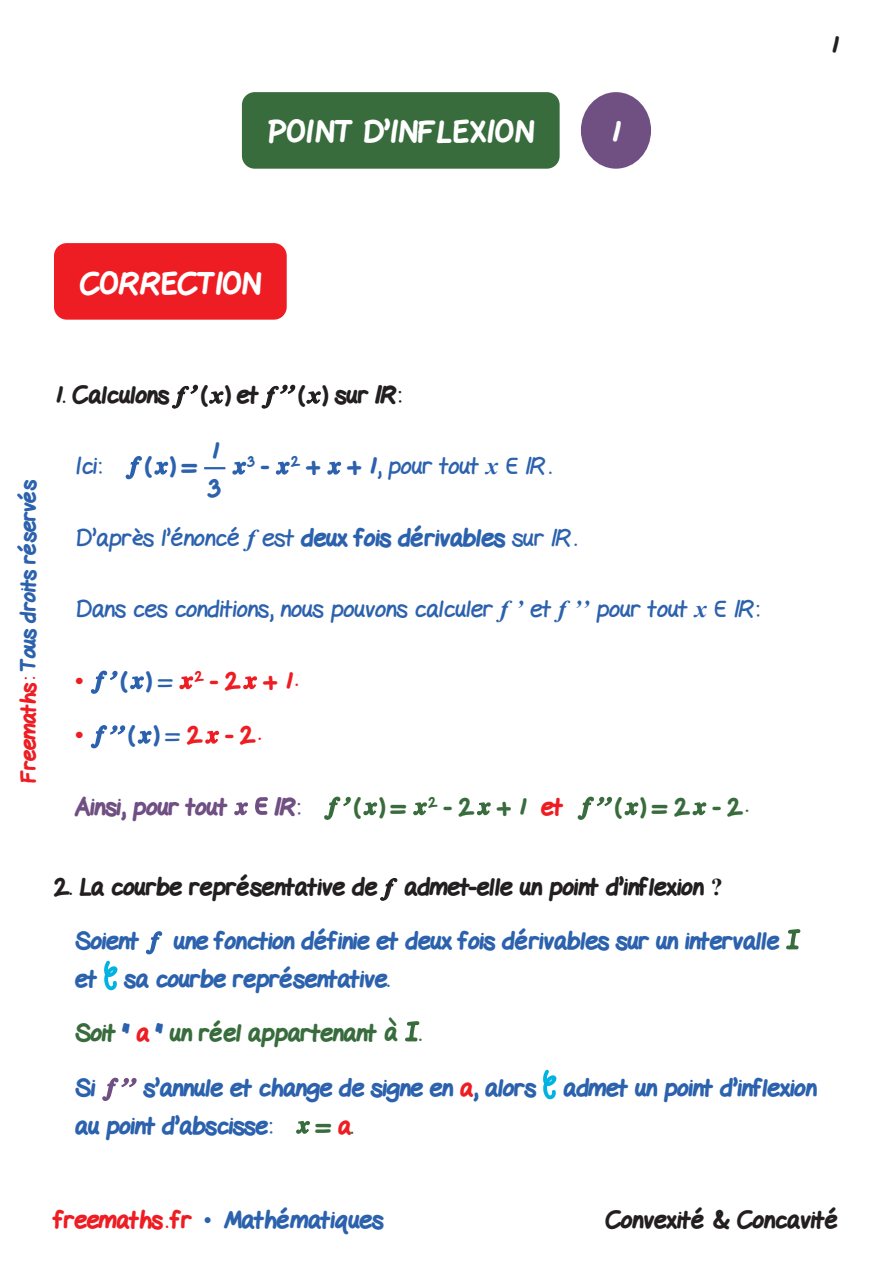
<style>
.page{position:relative;width:893px;height:1263px;background:#fff}
.page>*{position:absolute;margin:0;border:0;box-sizing:border-box;transform-origin:0 0}
.t1{font:800 30px "Gel Pen";letter-spacing:.02em;color:#fff}
.t2{font:800 30px "Gel Pen";color:#fff}
.Texte{font:800 24px/37.5px "Gel Pen";letter-spacing:-.005em;color:#2c62ad}
.Texte-2{font:24px "Gel Pen";color:#2c62ad}
.Texte-Ennonce{font:800 24px "Gel Pen";color:#231f20}
.Texte-3{font:800 24px "Gel Pen";letter-spacing:-.005em;color:#386c3d}
.Texte-corr{font:800 24px "Gel Pen";color:#ee1d23}
.Texte-4{font:800 24px "Gel Pen";letter-spacing:-.005em;color:#704f83}
.Texte-corr-2{font:800 24px "Gel Pen";color:#2c62ad}
.t3{font:800 21px "Gel Pen";letter-spacing:-.01em;color:#2c62ad}
.s1{color:#ee1d23}
.s2{font-family:"Times New Roman";font-weight:700;font-style:italic}
.s3{color:#fff}
.s4{font-weight:800}
.s5{font-family:"Times New Roman";font-weight:700}
.s6{color:#2c62ad}
.s7{font-weight:400;color:#2c62ad}
.s8{font-family:"Times New Roman";font-weight:400}
</style>
<div class="page">
<div style="left:54px;top:243px;width:233px;height:77px;background:#ee1d23;border-radius:13px"></div>
<svg style="left:190px;top:384px;width:8px;height:10px"></svg>
<svg style="left:280px;top:384px;width:16px;height:10px"></svg>
<svg style="left:125px;top:456px;width:17px;height:24px"></svg>
<svg style="left:154px;top:461px;width:15px;height:14px"></svg>
<hr style="left:204px;top:467px;width:21px;height:2px;background:#2c62ad">
<svg style="left:232px;top:461px;width:15px;height:14px"></svg>
<svg style="left:275px;top:461px;width:15px;height:14px"></svg>
<svg style="left:327px;top:461px;width:15px;height:14px"></svg>
<svg style="left:90px;top:670px;width:28px;height:24px"></svg>
<svg style="left:130px;top:676px;width:14px;height:14px"></svg>
<svg style="left:179px;top:676px;width:15px;height:14px"></svg>
<svg style="left:243px;top:676px;width:14px;height:14px"></svg>
<svg style="left:90px;top:725px;width:36px;height:24px"></svg>
<svg style="left:137px;top:730px;width:15px;height:14px"></svg>
<svg style="left:205px;top:730px;width:15px;height:14px"></svg>
<svg style="left:234px;top:797px;width:34px;height:19px"></svg>
<svg style="left:324px;top:796px;width:27px;height:24px"></svg>
<svg style="left:363px;top:802px;width:15px;height:14px"></svg>
<svg style="left:413px;top:802px;width:14px;height:14px"></svg>
<svg style="left:477px;top:802px;width:14px;height:14px"></svg>
<svg style="left:577px;top:796px;width:35px;height:24px"></svg>
<svg style="left:624px;top:802px;width:15px;height:14px"></svg>
<svg style="left:692px;top:802px;width:15px;height:14px"></svg>
<svg style="left:146px;top:931px;width:17px;height:24px"></svg>
<svg style="left:786px;top:929px;width:15px;height:21px"></svg>
<svg style="left:104px;top:960px;width:14px;height:31px"></svg>
<svg style="left:405px;top:1021px;width:15px;height:21px"></svg>
<svg style="left:102px;top:1077px;width:35px;height:24px"></svg>
<svg style="left:543px;top:1069px;width:14px;height:31px"></svg>
<svg style="left:296px;top:1120px;width:14px;height:14px"></svg>
<div style="left:581px;top:92px;width:70px;height:77px;background:#704f83;border-radius:50%"></div>
<div style="left:242px;top:92px;width:318px;height:77px;background:#386c3d;border-radius:13px"></div>
<p class="t1" style="left:267px;top:109px;width:268px">POINT D’INFLEXION</p>
<p class="t2" style="left:610px;top:109px;width:12px">1</p>
<p class="Texte-Ennonce" style="left:830px;top:26px;width:10px">1</p>
<p class="t2" style="left:80px;top:260px;width:183px">CORRECTION</p>
<p class="t3" style="left:12px;top:783px;width:305px;rotate:-90deg"><span class="s1">Freemaths:</span> Tous droits réservés</p>
<p class="Texte-Ennonce" style="left:54px;top:376px;width:349px">1. Calculons <span class="s2">f</span> <span class="s3">(</span> <span class="s2">x</span> ) et <span class="s2">f</span> <span class="s3">(</span> <span class="s2">x</span> ) sur ¨:</p>
<p class="Texte-2" style="left:75px;top:446px;width:28px">Ici:</p>
<p class="Texte" style="left:145px;top:445px;width:54px">( ) =</p>
<p class="Texte" style="left:210px;top:430px;width:10px">1</p>
<p class="Texte-corr-2" style="left:209px;top:469px;width:13px">3</p>
<p class="Texte-2" style="left:248px;top:446px;width:305px"><sup>3</sup> <span class="s4">-</span> <sup>2</sup> <span class="s4">+ + 1</span>, pour tout <span class="s2">x</span> ı ¨.</p>
<p class="Texte-2" style="left:75px;top:518px;width:503px">D’après l’énoncé <span class="s2">f</span> est <span class="s4">deux fois dérivables</span> sur ¨.</p>
<p class="Texte-2" style="left:75px;top:589px;width:685px">Dans ces conditions, nous pouvons calculer <span class="s2">f ’</span> et <span class="s2">f ’’</span> pour tout <span class="s2">x</span> ı ¨:</p>
<p class="Texte-corr" style="left:75px;top:662px;width:224px"><span class="s5">•</span> <span class="s6">()</span> <span class="s7">=</span> <sup>2</sup> - 2 + 1.</p>
<p class="Texte-corr" style="left:75px;top:716px;width:187px"><span class="s5">•</span> <span class="s6">()</span> <span class="s7">=</span> 2 - 2.</p>
<p class="Texte-4" style="left:75px;top:788px;width:153px">Ainsi, pour tout</p>
<p class="Texte-4" style="left:275px;top:788px;width:27px">¨:</p>
<p class="Texte-3" style="left:354px;top:788px;width:211px">( ) = <sup>2</sup> - 2 + 1 <span class="s1">et</span></p>
<p class="Texte-3" style="left:615px;top:788px;width:135px">( ) =2 - 2.</p>
<p class="Texte-Ennonce" style="left:54px;top:868px;width:670px">2. La courbe représentative de <span class="s2">f</span> admet-elle un point d’inflexion <span class="s5">?</span></p>
<p class="Texte" style="left:75px;top:921px;width:65px">Soient</p>
<p class="Texte" style="left:75px;top:921px;width:705px;text-indent:99px">une fonction définie et deux fois dérivables sur un intervalle et sa courbe représentative.</p>
<p class="Texte-3" style="left:75px;top:1014px;width:348px">Soit <span class="s6">"</span> <span class="s1">a</span> <span class="s6">"</span> un réel appartenant à .</p>
<p class="Texte" style="left:75px;top:1067px;width:22px">Si</p>
<p class="Texte" style="left:75px;top:1067px;width:743px;text-indent:68px">s’annule et change de signe en <span class="s1">a</span>, alors admet un point d’inflexion au point d’abscisse:</p>
<p class="Texte-3" style="left:317px;top:1106px;width:38px">= <span class="s1">a</span>.</p>
<p class="Texte" style="left:54px;top:1199px;width:331px"><span class="s1">freemaths . fr</span> <span class="s8">•</span> Mathématiques</p>
<p class="Texte-Ennonce" style="left:605px;top:1201px;width:235px">Convexité &amp; Concavité</p>
</div>
